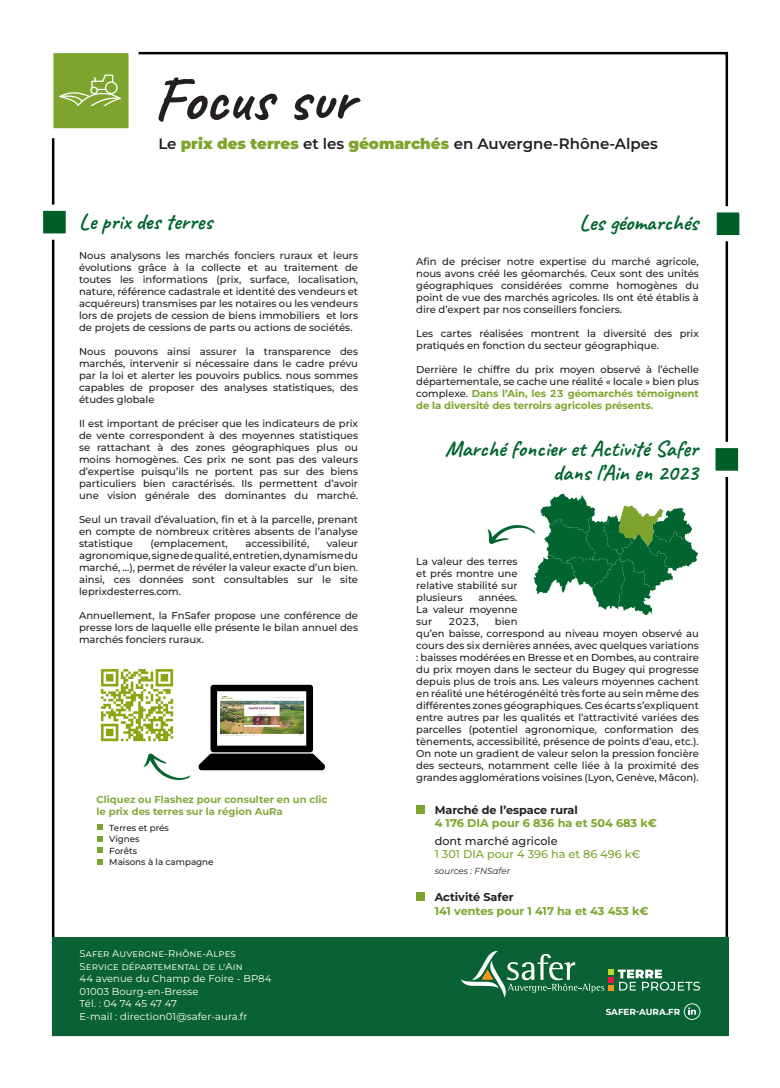
<style>
.page{position:relative;width:780px;height:1088px;background:#fff}
.page>*{position:absolute;margin:0;border:0;box-sizing:border-box;transform-origin:0 0}
.t1{font:700 62.5px "Caveat";color:#231f20}
.t2{font:700 22.5px "Caveat";color:#00652e}
.t3{font:600 15px "Montserrat";color:#231f20}
.t4{font:700 11.25px "Montserrat";color:#7da52d}
.t5{font:700 11.25px "Montserrat";color:#231f20}
.t6{font:500 11.25px "Montserrat";color:#7da52d}
.t7{font:500 11.25px "Montserrat";color:#231f20}
.t8{font:500 10px/12px "Montserrat";color:#231f20;text-align:justify}
.t9{font:10px/12.5px "Montserrat";letter-spacing:.01em;color:#fff}
.t10{font:700 10px "Montserrat";color:#86a83d}
.t11{font:10px "Montserrat";letter-spacing:-.04em;color:#fff}
.t12{font:500 8.75px "Montserrat";color:#231f20}
.t13{font:italic 8.75px "Montserrat";color:#231f20}
.t14{font:700 8.75px "Montserrat";color:#fff}
.s1{font-weight:900;color:#7da52d}
.s2{font-weight:700;color:#7da52d}
</style>
<div class="page">
<div style="left:43px;top:43px;width:95px;height:95px;background:#7da52d;border:10px solid #fff"></div>
<div style="left:710px;top:206px;width:35px;height:35px;background:#005f27;border:6px solid #fff"></div>
<div style="left:52px;top:938px;width:676px;height:98px;background:#096233"></div>
<svg style="left:461px;top:951px;width:239px;height:46px"></svg>
<svg style="left:683px;top:1003px;width:17px;height:17px"></svg>
<svg style="left:59px;top:75px;width:62px;height:30px"></svg>
<div style="left:709px;top:442px;width:35px;height:35px;background:#005f27;border:6px solid #fff"></div>
<div style="left:415px;top:804px;width:9px;height:9px;background:#7da52d"></div>
<div style="left:415px;top:892px;width:9px;height:9px;background:#7da52d"></div>
<img style="left:100px;top:668px;width:74px;height:74px">
<div style="left:37px;top:205px;width:35px;height:35px;background:#005f27;border:6px solid #fff"></div>
<svg style="left:198px;top:685px;width:127px;height:85px"></svg>
<img style="left:221px;top:697px;width:82px;height:38px">
<svg style="left:143px;top:753px;width:47px;height:27px"></svg>
<svg style="left:98px;top:824px;width:5px;height:5px"></svg>
<svg style="left:98px;top:836px;width:5px;height:5px"></svg>
<svg style="left:98px;top:847px;width:5px;height:5px"></svg>
<svg style="left:98px;top:859px;width:5px;height:5px"></svg>
<svg style="left:487px;top:494px;width:211px;height:121px"></svg>
<p class="t1" style="left:154px;top:60px;width:202px">Focus sur</p>
<p class="t3" style="left:158px;top:134px;width:501px">Le <span class="s1">prix des terres</span> et les <span class="s1">géomarchés</span> en Auvergne-Rhône-Alpes</p>
<p class="t2" style="left:79px;top:207px;width:135px">Le prix des terres</p>
<p class="t8" style="left:79px;top:249px;width:280px">Nous analysons les marchés fonciers ruraux et leurs évolutions grâce à la collecte et au traitement de toutes les informations (prix, surface, localisation, nature, référence cadastrale et identité des vendeurs et acquéreurs) transmises par les notaires ou les vendeurs lors de projets de cession de biens immobiliers et lors de projets de cessions de parts ou actions de sociétés.</p>
<p class="t8" style="left:79px;top:345px;width:280px">Nous pouvons ainsi assurer la transparence des marchés, intervenir si nécessaire dans le cadre prévu par la loi et alerter les pouvoirs publics. nous sommes capables de proposer des analyses statistiques, des études globale</p>
<p class="t8" style="left:79px;top:417px;width:280px">Il est important de préciser que les indicateurs de prix de vente correspondent à des moyennes statistiques se rattachant à des zones géographiques plus ou moins homogènes. Ces prix ne sont pas des valeurs d’expertise puisqu’ils ne portent pas sur des biens particuliers bien caractérisés. Ils permettent d’avoir une vision générale des dominantes du marché.</p>
<p class="t8" style="left:79px;top:513px;width:280px">Seul un travail d’évaluation, fin et à la parcelle, prenant en compte de nombreux critères absents de l’analyse statistique</p>
<p class="t8" style="left:150px;top:537px;width:79px">(emplacement,</p>
<p class="t8" style="left:245px;top:537px;width:65px">accessibilité,</p>
<p class="t8" style="left:79px;top:537px;width:280px;text-indent:248px">valeur agronomique, signe de qualité, entretien, dynamisme du marché, …), permet de révéler la valeur exacte d’un bien. ainsi, ces données sont consultables sur le site leprixdesterres.com.</p>
<p class="t8" style="left:79px;top:609px;width:280px">Annuellement, la FnSafer propose une conférence de presse lors de laquelle elle présente le bilan annuel des marchés fonciers ruraux.</p>
<p class="t10" style="left:97px;top:793px;width:232px">Cliquez ou Flashez pour consulter en un clic</p>
<p class="t10" style="left:97px;top:805px;width:187px">le prix des terres sur la région AuRa</p>
<p class="t12" style="left:109px;top:822px;width:61px">Terres et prés</p>
<p class="t12" style="left:109px;top:833px;width:32px">Vignes</p>
<p class="t12" style="left:109px;top:845px;width:29px">Forêts</p>
<p class="t12" style="left:109px;top:856px;width:106px">Maisons à la campagne</p>
<p class="t9" style="left:80px;top:947px;width:164px">Safer Auvergne-Rhône-Alpes<br>Service départemental de l’Ain</p>
<p class="t9" style="left:80px;top:972px;width:193px">44 avenue du Champ de Foire - BP84</p>
<p class="t9" style="left:80px;top:985px;width:120px">01003 Bourg-en-Bresse</p>
<p class="t11" style="left:80px;top:997px;width:99px">Tél. : 04 74 45 47 47</p>
<p class="t9" style="left:80px;top:1010px;width:169px">E-mail : direction01@safer-aura.fr</p>
<p class="t2" style="left:579px;top:208px;width:120px">Les géomarchés</p>
<p class="t8" style="left:416px;top:255px;width:284px">Afin de préciser notre expertise du marché agricole, nous avons créé les géomarchés. Ceux sont des unités géographiques considérées comme homogènes du point de vue des marchés agricoles. Ils ont été établis à dire d’expert par nos conseillers fonciers.</p>
<p class="t8" style="left:416px;top:327px;width:284px">Les cartes réalisées montrent la diversité des prix pratiqués en fonction du secteur géographique.</p>
<p class="t8" style="left:416px;top:363px;width:284px">Derrière le chiffre du prix moyen observé à l’échelle départementale, se cache une réalité « locale » bien plus complexe. <span class="s2">Dans l’Ain, les 23 géomarchés témoignent de la diversité des terroirs agricoles présents.</span></p>
<p class="t2" style="left:445px;top:435px;width:254px">Marché foncier et Activité Safer</p>
<p class="t2" style="left:553px;top:458px;width:146px">dans l’Ain en 2023</p>
<p class="t8" style="left:416px;top:555px;width:103px">La valeur des terres et prés montre une relative stabilité sur plusieurs</p>
<p class="t8" style="left:416px;top:591px;width:103px;text-indent:62px">années.<br>La valeur moyenne sur</p>
<p class="t8" style="left:416px;top:615px;width:284px;text-align:left;text-indent:79px">bien<br>qu’en baisse, correspond au niveau moyen observé au cours des six dernières années, avec quelques variations : baisses modérées en Bresse et en Dombes, au contraire du prix moyen dans le secteur du Bugey qui progresse depuis plus de trois ans. Les valeurs moyennes cachent en réalité une hétérogénéité très forte au sein même des différentes zones géographiques. Ces écarts s’expliquent entre autres par les qualités et l’attractivité variées des parcelles (potentiel agronomique, conformation des tènements, accessibilité, présence de points d’eau, etc.).<br>On note un gradient de valeur selon la pression foncière des secteurs, notamment celle liée à la proximité des grandes agglomérations voisines (Lyon, Genève, Mâcon).</p>
<p class="t8" style="left:448px;top:615px;width:32px">2023,</p>
<p class="t5" style="left:434px;top:802px;width:145px">Marché de l’espace rural</p>
<p class="t4" style="left:434px;top:816px;width:224px">4 176 DIA pour 6 836 ha et 504 683 k€</p>
<p class="t7" style="left:434px;top:833px;width:124px">dont marché agricole</p>
<p class="t6" style="left:434px;top:846px;width:207px">1 301 DIA pour 4 396 ha et 86 496 k€</p>
<p class="t13" style="left:434px;top:864px;width:77px">sources : FNSafer</p>
<p class="t5" style="left:434px;top:890px;width:81px">Activité Safer</p>
<p class="t4" style="left:434px;top:903px;width:215px">141 ventes pour 1 417 ha et 43 453 k€</p>
<p class="t14" style="left:605px;top:1006px;width:76px">SAFER-AURA.FR</p>
</div>
